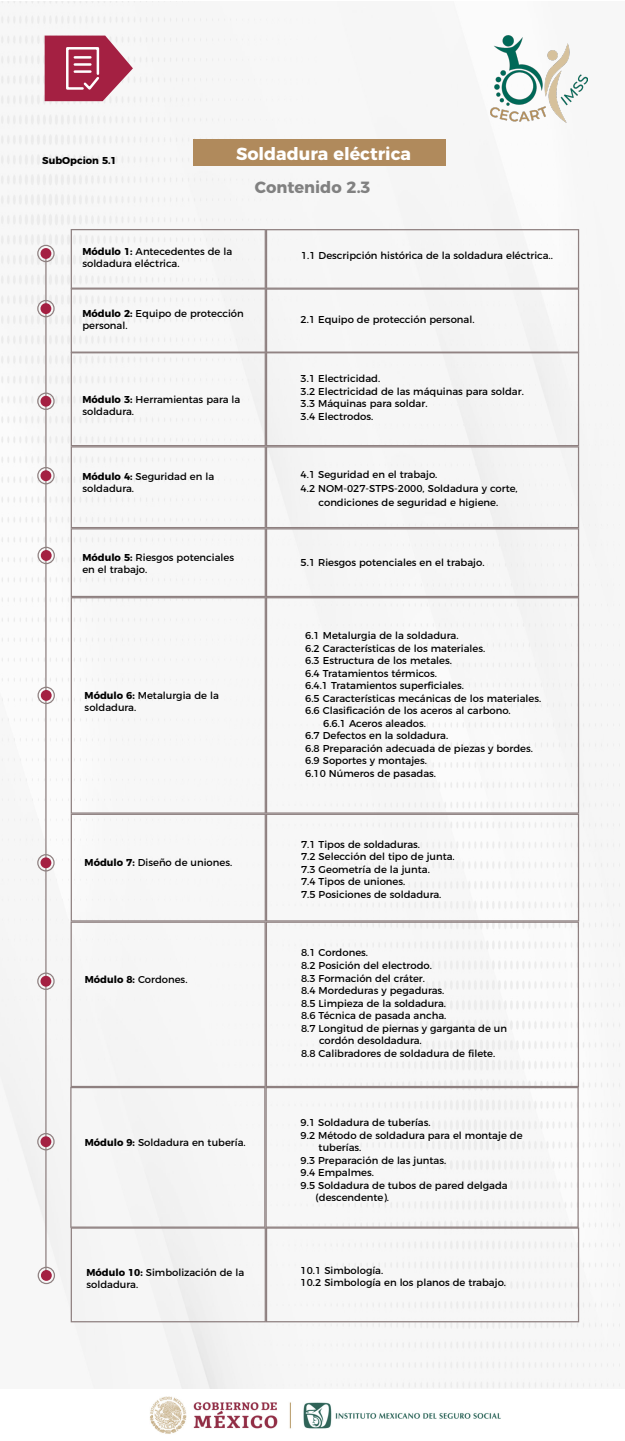
<style>
.page{position:relative;width:625px;height:1441px;background:#fff}
.page>*{position:absolute;margin:0;border:0;box-sizing:border-box;transform-origin:0 0}
.t1{font:700 17.5px "Montserrat";color:#fff}
.t2{font:700 16.25px "Montserrat";color:#818181}
.t3{font:10px/12.5px "Montserrat";color:#000}
.t4{font:700 10px "Montserrat";color:#000}
.s1{font-weight:700}
</style>
<div class="page">
<div style="left:0;top:1px;width:621px;height:1388px;background:#f6f6f6"></div>
<div style="left:193px;top:139px;width:253px;height:26px;background:#b08a5c"></div>
<div style="left:71px;top:229px;width:508px;height:368px;background:#f6f6f6"></div>
<svg style="left:71px;top:597px;width:195px;height:216px"></svg>
<svg style="left:266px;top:597px;width:313px;height:216px"></svg>
<img style="left:491px;top:35px;width:96px;height:88px">
<svg style="left:45px;top:36px;width:88px;height:65px"></svg>
<hr style="left:75px;top:56px;width:15px;height:3px;background:#fff">
<hr style="left:75px;top:63px;width:15px;height:3px;background:#fff">
<hr style="left:75px;top:70px;width:15px;height:3px;background:#fff">
<img style="left:150px;top:1396px;width:351px;height:38px">
<hr style="left:45px;top:257px;width:2px;height:1017px;background:#8e8080">
<svg style="left:37px;top:245px;width:18px;height:17px"></svg>
<div style="left:41px;top:248px;width:10px;height:11px;background:#a42042;border-radius:50%"></div>
<svg style="left:37px;top:300px;width:18px;height:17px"></svg>
<div style="left:41px;top:303px;width:10px;height:11px;background:#a42042;border-radius:50%"></div>
<svg style="left:37px;top:392px;width:18px;height:18px"></svg>
<div style="left:41px;top:396px;width:10px;height:11px;background:#a42042;border-radius:50%"></div>
<svg style="left:37px;top:467px;width:18px;height:17px"></svg>
<div style="left:41px;top:470px;width:10px;height:11px;background:#a42042;border-radius:50%"></div>
<svg style="left:37px;top:854px;width:18px;height:17px"></svg>
<div style="left:41px;top:857px;width:10px;height:11px;background:#a42042;border-radius:50%"></div>
<svg style="left:38px;top:1266px;width:17px;height:18px"></svg>
<div style="left:41px;top:1270px;width:11px;height:10px;background:#a42042;border-radius:50%"></div>
<svg style="left:37px;top:972px;width:18px;height:18px"></svg>
<div style="left:41px;top:975px;width:10px;height:11px;background:#a42042;border-radius:50%"></div>
<svg style="left:70px;top:813px;width:509px;height:509px"></svg>
<svg style="left:38px;top:547px;width:17px;height:17px"></svg>
<div style="left:41px;top:550px;width:11px;height:11px;background:#a42042;border-radius:50%"></div>
<svg style="left:38px;top:686px;width:17px;height:18px"></svg>
<div style="left:41px;top:690px;width:11px;height:11px;background:#a42042;border-radius:50%"></div>
<svg style="left:37px;top:1133px;width:18px;height:17px"></svg>
<div style="left:41px;top:1136px;width:10px;height:11px;background:#a42042;border-radius:50%"></div>
<p class="t4" style="left:42px;top:152px;width:76px">SubOpcion 5.1</p>
<h1 class="t1" style="left:236px;top:139px;width:176px">Soldadura eléctrica</h1>
<h2 class="t2" style="left:255px;top:174px;width:117px">Contenido 2.3</h2>
<p class="t3" style="left:82px;top:245px;width:151px;line-height:12px"><span class="s1">Módulo 1:</span> Antecedentes de la soldadura eléctrica.</p>
<p class="t3" style="left:301px;top:248px;width:253px">1.1 Descripción histórica de la soldadura eléctrica..</p>
<p class="t3" style="left:82px;top:306px;width:163px;line-height:12px"><span class="s1">Módulo 2:</span> Equipo de protección personal.</p>
<p class="t3" style="left:301px;top:312px;width:175px">2.1 Equipo de protección personal.</p>
<p class="t3" style="left:82px;top:393px;width:160px;line-height:12px"><span class="s1">Módulo 3:</span> Herramientas para la soldadura.</p>
<p class="t3" style="left:82px;top:470px;width:133px;line-height:12px"><span class="s1">Módulo 4:</span> Seguridad en la soldadura.</p>
<p class="t3" style="left:82px;top:550px;width:153px;line-height:12px"><span class="s1">Módulo 5:</span> Riesgos potenciales en el trabajo.</p>
<p class="t3" style="left:85px;top:688px;width:136px;line-height:12px"><span class="s1">Módulo 6:</span> Metalurgia de la soldadura.</p>
<p class="t3" style="left:85px;top:855px;width:149px"><span class="s1">Módulo 7:</span> Diseño de uniones.</p>
<p class="t3" style="left:85px;top:972px;width:104px"><span class="s1">Módulo 8:</span> Cordones.</p>
<p class="t3" style="left:85px;top:1135px;width:162px"><span class="s1">Módulo 9:</span> Soldadura en tubería.</p>
<p class="t3" style="left:86px;top:1265px;width:159px;line-height:12px"><span class="s1">Módulo 10:</span> Simbolización de la soldadura.</p>
<p class="t3" style="left:301px;top:372px;width:225px">3.1 Electricidad.<br>3.2 Electricidad de las máquinas para soldar.<br>3.3 Máquinas para soldar.<br>3.4 Electrodos.</p>
<p class="t3" style="left:301px;top:467px;width:138px">4.1 Seguridad en el trabajo.</p>
<p class="t3" style="left:301px;top:481px;width:219px">4.2 NOM-027-STPS-2000, Soldadura y corte,</p>
<p class="t3" style="left:319px;top:495px;width:181px">condiciones de seguridad e higiene.</p>
<p class="t3" style="left:301px;top:555px;width:185px">5.1 Riesgos potenciales en el trabajo.</p>
<p class="t3" style="left:305px;top:628px;width:155px">6.1 Metalurgia de la soldadura.</p>
<p class="t3" style="left:305px;top:641px;width:181px">6.2 Características de los materiales.</p>
<p class="t3" style="left:305px;top:653px;width:148px">6.3 Estructura de los metales.</p>
<p class="t3" style="left:305px;top:666px;width:133px">6.4 Tratamientos térmicos.</p>
<p class="t3" style="left:305px;top:678px;width:160px">6.4.1 Tratamientos superficiales.</p>
<p class="t3" style="left:305px;top:691px;width:238px">6.5 Características mecánicas de los materiales.</p>
<p class="t3" style="left:305px;top:703px;width:207px">6.6 Clasificación de los aceros al carbono.</p>
<p class="t3" style="left:323px;top:716px;width:104px">6.6.1 Aceros aleados.</p>
<p class="t3" style="left:305px;top:728px;width:144px">6.7 Defectos en la soldadura.</p>
<p class="t3" style="left:305px;top:741px;width:229px">6.8 Preparación adecuada de piezas y bordes.</p>
<p class="t3" style="left:305px;top:753px;width:123px">6.9 Soportes y montajes.</p>
<p class="t3" style="left:305px;top:766px;width:132px">6.10 Números de pasadas.</p>
<p class="t3" style="left:301px;top:837px;width:155px">7.1 Tipos de soldaduras.<br>7.2 Selección del tipo de junta.<br>7.3 Geometría de la junta.<br>7.4 Tipos de uniones.<br>7.5 Posiciones de soldadura.</p>
<p class="t3" style="left:301px;top:945px;width:68px">8.1 Cordones.</p>
<p class="t3" style="left:301px;top:958px;width:132px">8.2 Posición del electrodo.</p>
<p class="t3" style="left:301px;top:970px;width:125px">8.3 Formación del cráter.</p>
<p class="t3" style="left:301px;top:983px;width:145px">8.4 Mordeduras y pegaduras.</p>
<p class="t3" style="left:301px;top:995px;width:146px">8.5 Limpieza de la soldadura.</p>
<p class="t3" style="left:301px;top:1008px;width:147px">8.6 Técnica de pasada ancha.</p>
<p class="t3" style="left:301px;top:1020px;width:207px">8.7 Longitud de piernas y garganta de un</p>
<p class="t3" style="left:319px;top:1033px;width:104px">cordón desoldadura.</p>
<p class="t3" style="left:301px;top:1045px;width:196px">8.8 Calibradores de soldadura de filete.</p>
<p class="t3" style="left:301px;top:1115px;width:132px">9.1 Soldadura de tuberías.</p>
<p class="t3" style="left:301px;top:1128px;width:223px">9.2 Método de soldadura para el montaje de</p>
<p class="t3" style="left:319px;top:1140px;width:44px">tuberías.</p>
<p class="t3" style="left:301px;top:1153px;width:147px">9.3 Preparación de las juntas.</p>
<p class="t3" style="left:301px;top:1165px;width:75px">9.4 Empalmes.</p>
<p class="t3" style="left:301px;top:1178px;width:209px">9.5 Soldadura de tubos de pared delgada</p>
<p class="t3" style="left:316px;top:1190px;width:75px">(descendente).</p>
<p class="t3" style="left:301px;top:1263px;width:207px">10.1 Simbología.<br>10.2 Simbología en los planos de trabajo.</p>
</div>
